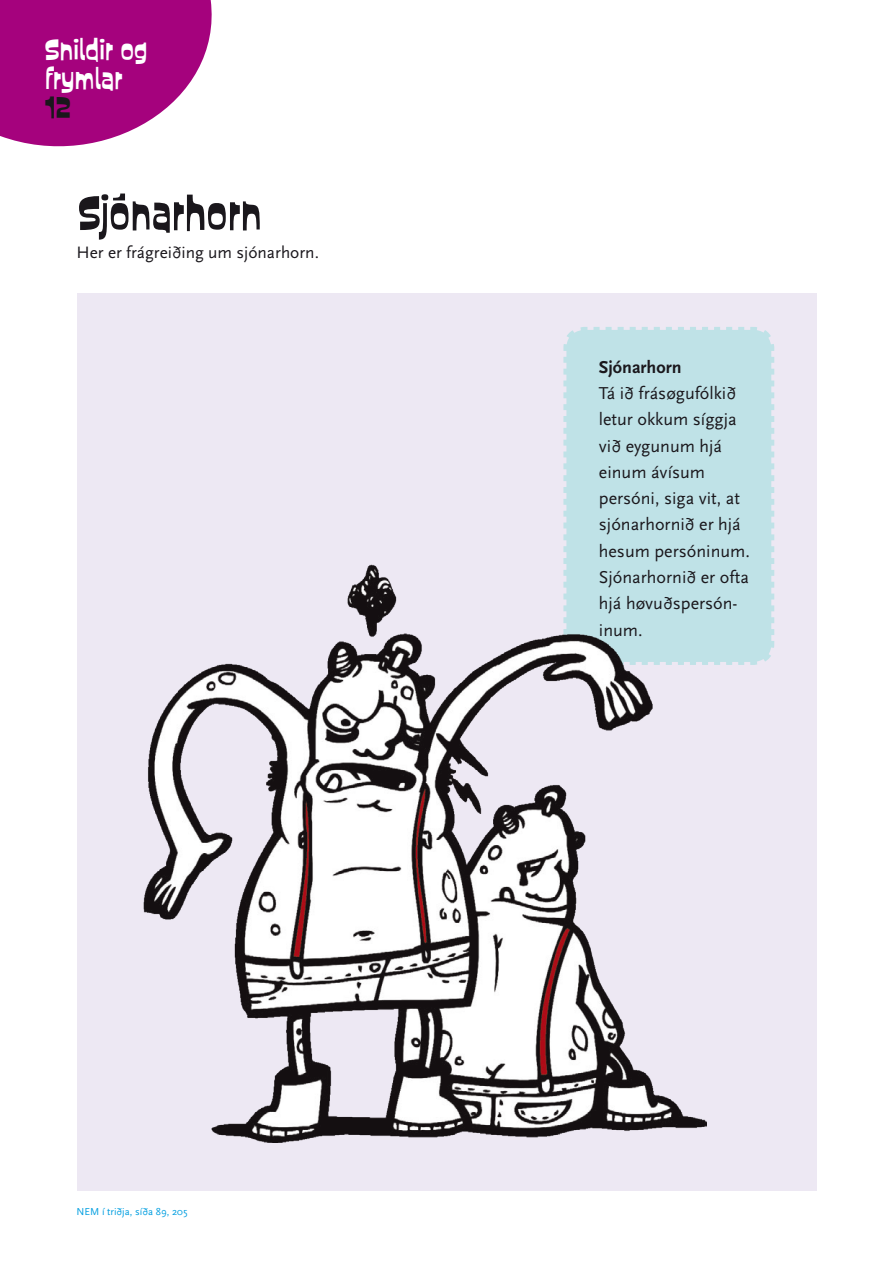
<style>
.page{position:relative;width:893px;height:1263px;background:#fff}
.page>*{position:absolute;margin:0;border:0;box-sizing:border-box;transform-origin:0 0}
.t1{font:54px "Custard";color:#1a171c}
.t2{font:33px "Custard";color:#fff;scale:1.06 1}
.t3{font:33px "Custard";color:#1a171c;scale:1.06 1}
.t4{font:18px/26.2px "Scala Sans OT";color:#1a171c}
.t5{font:700 18px "Scala Sans OT";color:#1a171c}
.t6{font:17.25px "Scala Sans OT";color:#1a171c}
.t7{font:10.5px "Scala Sans OT";color:#009ee0}
</style>
<div class="page">
<svg style="left:0;top:0;width:212px;height:147px;background:#b22890"></svg>
<div style="left:77px;top:293px;width:739px;height:898px;background:#ede8f3"></div>
<div style="left:563px;top:327px;width:212px;height:338px;background:#bfe2e7"></div>
<img style="left:143px;top:563px;width:563px;height:579px">
<p class="t2" style="left:45px;top:31px;width:98px">Snildir og</p>
<p class="t2" style="left:45px;top:60px;width:75px">frymlar</p>
<p class="t3" style="left:45px;top:89px;width:26px">12</p>
<p class="t1" style="left:78px;top:183px;width:185px">Sjónarhorn</p>
<p class="t6" style="left:77px;top:244px;width:244px">Her er frágreiðing um sjónarhorn.</p>
<p class="t7" style="left:77px;top:1206px;width:112px">NEM í triðja, síða 89, 205</p>
<p class="t5" style="left:599px;top:357px;width:84px">Sjónarhorn</p>
<p class="t4" style="left:599px;top:381px;width:153px">Tá ið frásøgufólkið letur okkum síggja við eygunum hjá einum ávísum persóni, siga vit, at sjónarhornið er hjá hesum persóninum.<br>Sjónarhornið er ofta hjá høvuðspersón&shy;inum.</p>
</div>
